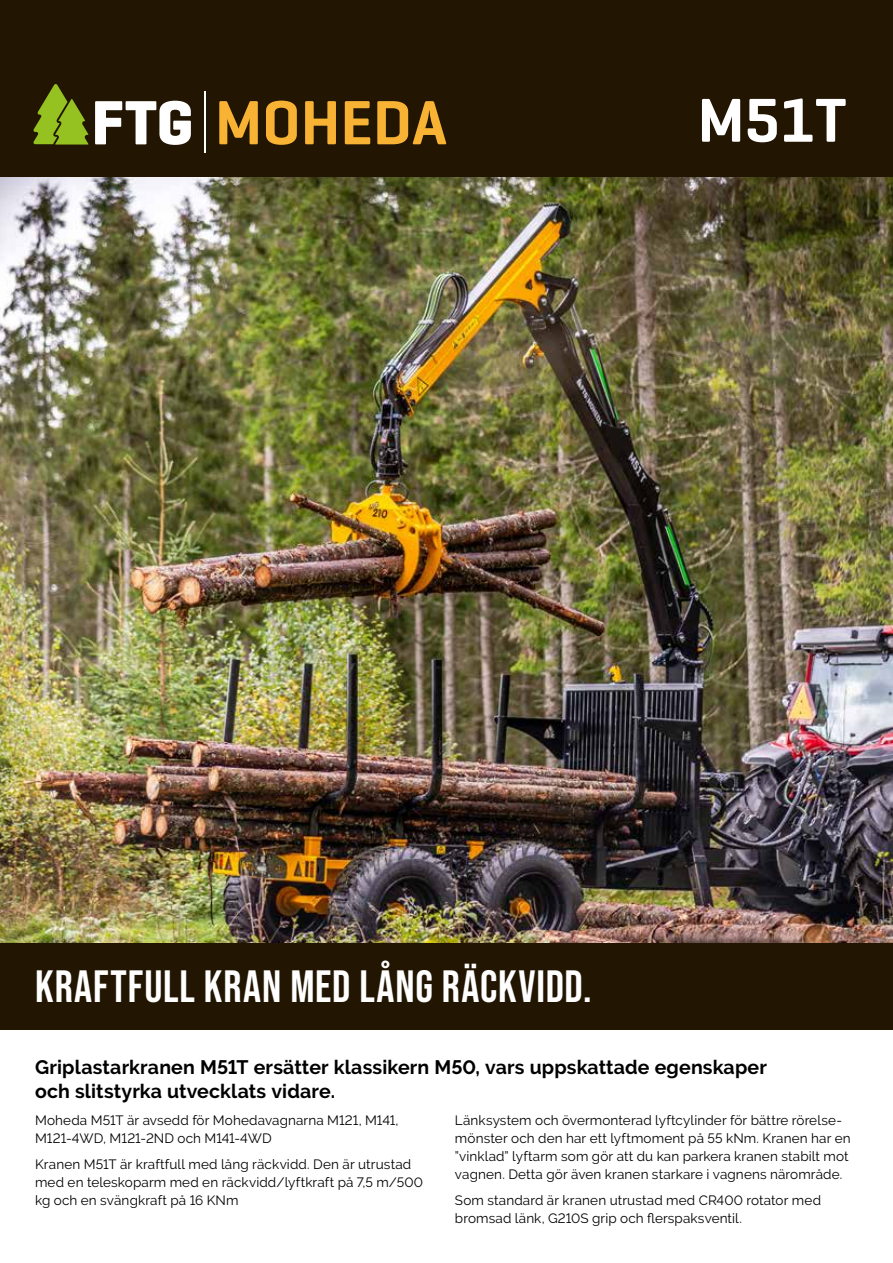
<style>
.page{position:relative;width:893px;height:1263px;background:#fff}
.page>*{position:absolute;margin:0;border:0;box-sizing:border-box;transform-origin:0 0}
.t1{font:600 63px "Geogrotesque";color:#fff}
.t2{font:45px "Bebas Neue";letter-spacing:.02em;color:#fff}
.t3{font:700 19.5px/24px "Raleway";letter-spacing:.01em;color:#000}
.t4{font:13.5px/18px "Raleway";letter-spacing:.01em;color:#000}
</style>
<div class="page">
<img style="left:0;top:177px;width:893px;height:766px">
<div style="left:0;top:0;width:893px;height:177px;background:#221502"></div>
<div style="left:0;top:943px;width:893px;height:86px;background:#221502"></div>
<svg style="left:95px;top:101px;width:96px;height:44px"></svg>
<hr style="left:204px;top:91px;width:1px;height:62px;background:#fff">
<svg style="left:33px;top:84px;width:56px;height:61px"></svg>
<svg style="left:219px;top:101px;width:39px;height:43px"></svg>
<svg style="left:266px;top:101px;width:31px;height:44px"></svg>
<svg style="left:305px;top:101px;width:31px;height:43px"></svg>
<svg style="left:345px;top:101px;width:25px;height:43px"></svg>
<svg style="left:377px;top:101px;width:69px;height:43px"></svg>
<h1 class="t1" style="left:697px;top:81px;width:150px">M51T</h1>
<h2 class="t2" style="left:35px;top:961px;width:558px">KRAFTFULL KRAN MED LÅNG RÄCKVIDD.</h2>
<h3 class="t3" style="left:35px;top:1055px;width:733px">Griplastarkranen M51T ersätter klassikern M50, vars uppskattade egenskaper och slitstyrka utvecklats vidare.</h3>
<p class="t4" style="left:35px;top:1111px;width:365px">Moheda M51T är avsedd för Mohedavagnarna M121, M141,<br>M121-4WD, M121-2ND och M141-4WD</p>
<p class="t4" style="left:35px;top:1155px;width:389px">Kranen M51T är kraftfull med lång räckvidd. Den är utrustad med en teleskoparm med en räckvidd/lyftkraft på 7,5 m/500 kg och en svängkraft på 16 KNm</p>
<p class="t4" style="left:455px;top:1111px;width:397px">Länksystem och övermonterad lyftcylinder för bättre rörelse&shy;mönster och den har ett lyftmoment på 55 kNm. Kranen har en ”vinklad” lyftarm som gör att du kan parkera kranen stabilt mot vagnen. Detta gör även kranen starkare i vagnens närområde.</p>
<p class="t4" style="left:455px;top:1191px;width:368px">Som standard är kranen utrustad med CR400 rotator med bromsad länk, G210S grip och flerspaksventil.</p>
</div>
